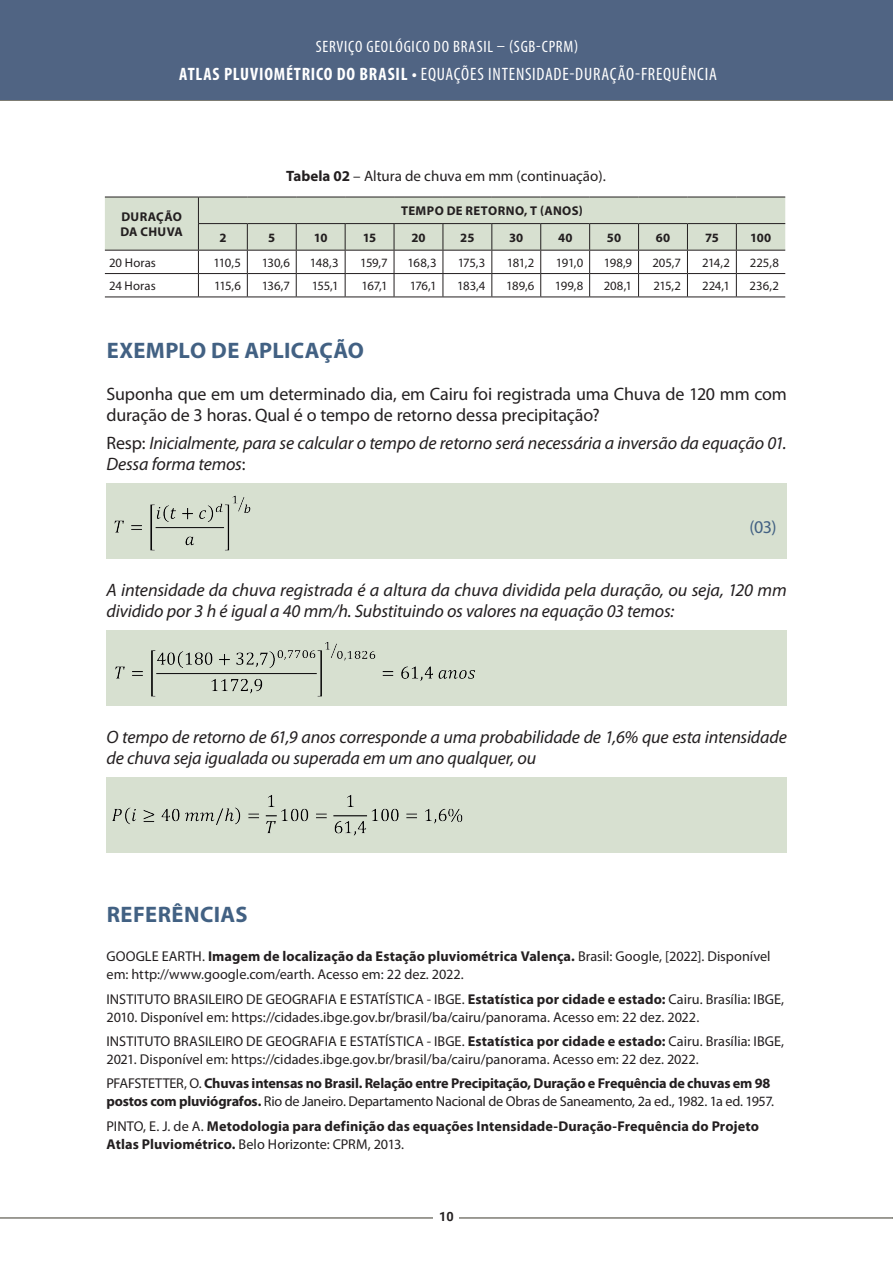
<style>
.page{position:relative;width:893px;height:1263px;background:#fff}
.page>*{position:absolute;margin:0;border:0;box-sizing:border-box;transform-origin:0 0}
.t1{font:700 22.5px "Myriad Pro";letter-spacing:.02em;color:#426183}
.CORPO_TEXTO{font:italic 18px/21px "Myriad Pro";letter-spacing:-.01em;color:#231f20}
.CORPO_TEXTO-2{font:18px/21px "Myriad Pro";letter-spacing:-.01em;color:#231f20}
.t2{font:condensed 18px "Myriad Pro";letter-spacing:.04em;color:#fff}
.EQUACAO_SOMBRA{font:18px "Myriad Pro";color:#426183}
.t3{font:condensed 16.5px "Myriad Pro";letter-spacing:.045em;color:#fff}
.Legenda_Tabela__co{font:15px "Myriad Pro";color:#231f20}
.CORPO_TEXTO-3{font:14.25px/18px "Myriad Pro";letter-spacing:.005em;color:#231f20}
.CORPO_TEXTO-4{font:700 14.25px/18px "Myriad Pro";letter-spacing:-.005em;color:#231f20}
.Tabela_Corpo{font:12.75px "Myriad Pro";letter-spacing:-.025em;color:#231f20}
.Tabela_Cabeçalho{font:700 12.75px/15px "Myriad Pro";letter-spacing:.025em;color:#231f20}
.t4{font:700 12.75px "Roboto";color:#231f20}
.s1{font-weight:700}
.s2{font-style:normal}
.s3{font-weight:400}
</style>
<div class="page">
<div style="left:0;top:0;width:893px;height:100px;background:#506483"></div>
<hr style="left:0;top:1217px;width:893px;height:1px;background:#7d7c73">
<div style="left:433px;top:1205px;width:26px;height:23px;background:#fff"></div>
<div style="left:106px;top:483px;width:681px;height:75px;background:#d7e0d0"></div>
<div style="left:106px;top:630px;width:681px;height:76px;background:#d7e0d0"></div>
<div style="left:106px;top:778px;width:681px;height:75px;background:#d7e0d0"></div>
<hr style="left:105px;top:297px;width:93px;height:1px;background:#231f20">
<hr style="left:198px;top:297px;width:49px;height:1px;background:#231f20">
<hr style="left:247px;top:297px;width:49px;height:1px;background:#231f20">
<hr style="left:296px;top:297px;width:49px;height:1px;background:#231f20">
<hr style="left:345px;top:297px;width:49px;height:1px;background:#231f20">
<hr style="left:394px;top:297px;width:49px;height:1px;background:#231f20">
<hr style="left:443px;top:297px;width:49px;height:1px;background:#231f20">
<hr style="left:492px;top:297px;width:49px;height:1px;background:#231f20">
<hr style="left:541px;top:297px;width:49px;height:1px;background:#231f20">
<hr style="left:590px;top:297px;width:49px;height:1px;background:#231f20">
<hr style="left:639px;top:297px;width:48px;height:1px;background:#231f20">
<hr style="left:687px;top:297px;width:49px;height:1px;background:#231f20">
<hr style="left:736px;top:297px;width:49px;height:1px;background:#231f20">
<svg style="left:105px;top:197px;width:680px;height:100px"></svg>
<img style="left:114px;top:495px;width:137px;height:56px">
<img style="left:115px;top:642px;width:360px;height:55px">
<img style="left:112px;top:795px;width:351px;height:41px">
<p class="t3" style="left:316px;top:36px;width:264px">SERVIÇO GEOLÓGICO DO BRASIL – (SGB-CPRM)</p>
<p class="t2" style="left:179px;top:63px;width:539px"><span class="s1">ATLAS PLUVIOMÉTRICO DO BRASIL •</span> EQUAÇÕES INTENSIDADE-DURAÇÃO-FREQUÊNCIA</p>
<p class="Legenda_Tabela__co" style="left:286px;top:166px;width:321px"><span class="s1">Tabela 02</span> – Altura de chuva em mm (continuação).</p>
<p class="Tabela_Cabeçalho" style="left:120px;top:209px;width:64px">DURAÇÃO<br>DA CHUVA</p>
<p class="Tabela_Cabeçalho" style="left:401px;top:203px;width:183px">TEMPO DE RETORNO, T (ANOS)</p>
<p class="Tabela_Cabeçalho" style="left:219px;top:229px;width:9px">2</p>
<p class="Tabela_Cabeçalho" style="left:268px;top:229px;width:9px">5</p>
<p class="Tabela_Cabeçalho" style="left:314px;top:229px;width:15px">10</p>
<p class="Tabela_Cabeçalho" style="left:363px;top:229px;width:15px">15</p>
<p class="Tabela_Cabeçalho" style="left:411px;top:229px;width:16px">20</p>
<p class="Tabela_Cabeçalho" style="left:460px;top:229px;width:16px">25</p>
<p class="Tabela_Cabeçalho" style="left:509px;top:229px;width:16px">30</p>
<p class="Tabela_Cabeçalho" style="left:558px;top:229px;width:16px">40</p>
<p class="Tabela_Cabeçalho" style="left:607px;top:229px;width:16px">50</p>
<p class="Tabela_Cabeçalho" style="left:656px;top:229px;width:16px">60</p>
<p class="Tabela_Cabeçalho" style="left:705px;top:229px;width:15px">75</p>
<p class="Tabela_Cabeçalho" style="left:750px;top:229px;width:23px">100</p>
<p class="Tabela_Corpo" style="left:109px;top:254px;width:48px">20 Horas</p>
<p class="Tabela_Corpo" style="left:214px;top:254px;width:29px">110,5</p>
<p class="Tabela_Corpo" style="left:262px;top:254px;width:30px">130,6</p>
<p class="Tabela_Corpo" style="left:310px;top:254px;width:30px">148,3</p>
<p class="Tabela_Corpo" style="left:360px;top:254px;width:29px">159,7</p>
<p class="Tabela_Corpo" style="left:408px;top:254px;width:30px">168,3</p>
<p class="Tabela_Corpo" style="left:458px;top:254px;width:29px">175,3</p>
<p class="Tabela_Corpo" style="left:507px;top:254px;width:29px">181,2</p>
<p class="Tabela_Corpo" style="left:556px;top:254px;width:29px">191,0</p>
<p class="Tabela_Corpo" style="left:604px;top:254px;width:30px">198,9</p>
<p class="Tabela_Corpo" style="left:652px;top:254px;width:30px">205,7</p>
<p class="Tabela_Corpo" style="left:702px;top:254px;width:29px">214,2</p>
<p class="Tabela_Corpo" style="left:750px;top:254px;width:31px">225,8</p>
<p class="Tabela_Corpo" style="left:109px;top:278px;width:48px">24 Horas</p>
<p class="Tabela_Corpo" style="left:214px;top:278px;width:28px">115,6</p>
<p class="Tabela_Corpo" style="left:262px;top:278px;width:30px">136,7</p>
<p class="Tabela_Corpo" style="left:312px;top:278px;width:28px">155,1</p>
<p class="Tabela_Corpo" style="left:362px;top:278px;width:28px">167,1</p>
<p class="Tabela_Corpo" style="left:410px;top:278px;width:28px">176,1</p>
<p class="Tabela_Corpo" style="left:457px;top:278px;width:30px">183,4</p>
<p class="Tabela_Corpo" style="left:506px;top:278px;width:30px">189,6</p>
<p class="Tabela_Corpo" style="left:555px;top:278px;width:30px">199,8</p>
<p class="Tabela_Corpo" style="left:604px;top:278px;width:30px">208,1</p>
<p class="Tabela_Corpo" style="left:653px;top:278px;width:29px">215,2</p>
<p class="Tabela_Corpo" style="left:702px;top:278px;width:29px">224,1</p>
<p class="Tabela_Corpo" style="left:750px;top:278px;width:31px">236,2</p>
<p class="t1" style="left:107px;top:336px;width:259px">EXEMPLO DE APLICAÇÃO</p>
<p class="CORPO_TEXTO-2" style="left:106px;top:383px;width:682px">Suponha que em um determinado dia, em Cairu foi registrada uma Chuva de 120 mm com duração de 3 horas. Qual é o tempo de retorno dessa precipitação?</p>
<p class="CORPO_TEXTO" style="left:106px;top:432px;width:682px"><span class="s2">Resp:</span> Inicialmente, para se calcular o tempo de retorno será necessária a inversão da equação 01.<br>Dessa forma temos<span class="s2">:</span></p>
<p class="EQUACAO_SOMBRA" style="left:749px;top:516px;width:29px">(03)</p>
<p class="CORPO_TEXTO" style="left:106px;top:579px;width:682px">A intensidade da chuva registrada é a altura da chuva dividida pela duração, ou seja, 120 mm dividido por 3 h é igual a 40 mm/h. Substituindo os valores na equação 03 temos:</p>
<p class="CORPO_TEXTO" style="left:106px;top:727px;width:682px">O tempo de retorno de 61,9 anos corresponde a uma probabilidade de 1,6% que esta intensidade de chuva seja igualada ou superada em um ano qualquer, ou</p>
<p class="t1" style="left:107px;top:900px;width:142px">REFERÊNCIAS</p>
<p class="CORPO_TEXTO-3" style="left:106px;top:947px;width:666px">GOOGLE EARTH. <span class="s1">Imagem de localização da Estação pluviométrica Valença.</span> Brasil: Google, [2022]. Disponível em: http://www.google.com/earth. Acesso em: 22 dez. 2022.</p>
<p class="CORPO_TEXTO-3" style="left:106px;top:989px;width:679px">INSTITUTO BRASILEIRO DE GEOGRAFIA E ESTATÍSTICA - IBGE. <span class="s1">Estatística por cidade e estado:</span> Cairu. Brasília: IBGE,<br>2010. Disponível em: https://cidades.ibge.gov.br/brasil/ba/cairu/panorama. Acesso em: 22 dez. 2022.</p>
<p class="CORPO_TEXTO-3" style="left:106px;top:1032px;width:679px">INSTITUTO BRASILEIRO DE GEOGRAFIA E ESTATÍSTICA - IBGE. <span class="s1">Estatística por cidade e estado:</span> Cairu. Brasília: IBGE,<br>2021. Disponível em: https://cidades.ibge.gov.br/brasil/ba/cairu/panorama. Acesso em: 22 dez. 2022.</p>
<p class="CORPO_TEXTO-4" style="left:106px;top:1074px;width:669px"><span class="s3">PFAFSTETTER, O.</span> Chuvas intensas no Brasil. Relação entre Precipitação, Duração e Frequência de chuvas em 98 postos com pluviógrafos. <span class="s3">Rio de Janeiro. Departamento Nacional de Obras de Saneamento, 2a ed., 1982. 1a ed. 1957.</span></p>
<p class="CORPO_TEXTO-4" style="left:106px;top:1116px;width:654px"><span class="s3">PINTO, E. J. de A.</span> Metodologia para definição das equações Intensidade-Duração-Frequência do Projeto<br>Atlas Pluviométrico. <span class="s3">Belo Horizonte: CPRM, 2013.</span></p>
<p class="t4" style="left:439px;top:1208px;width:16px">10</p>
</div>
